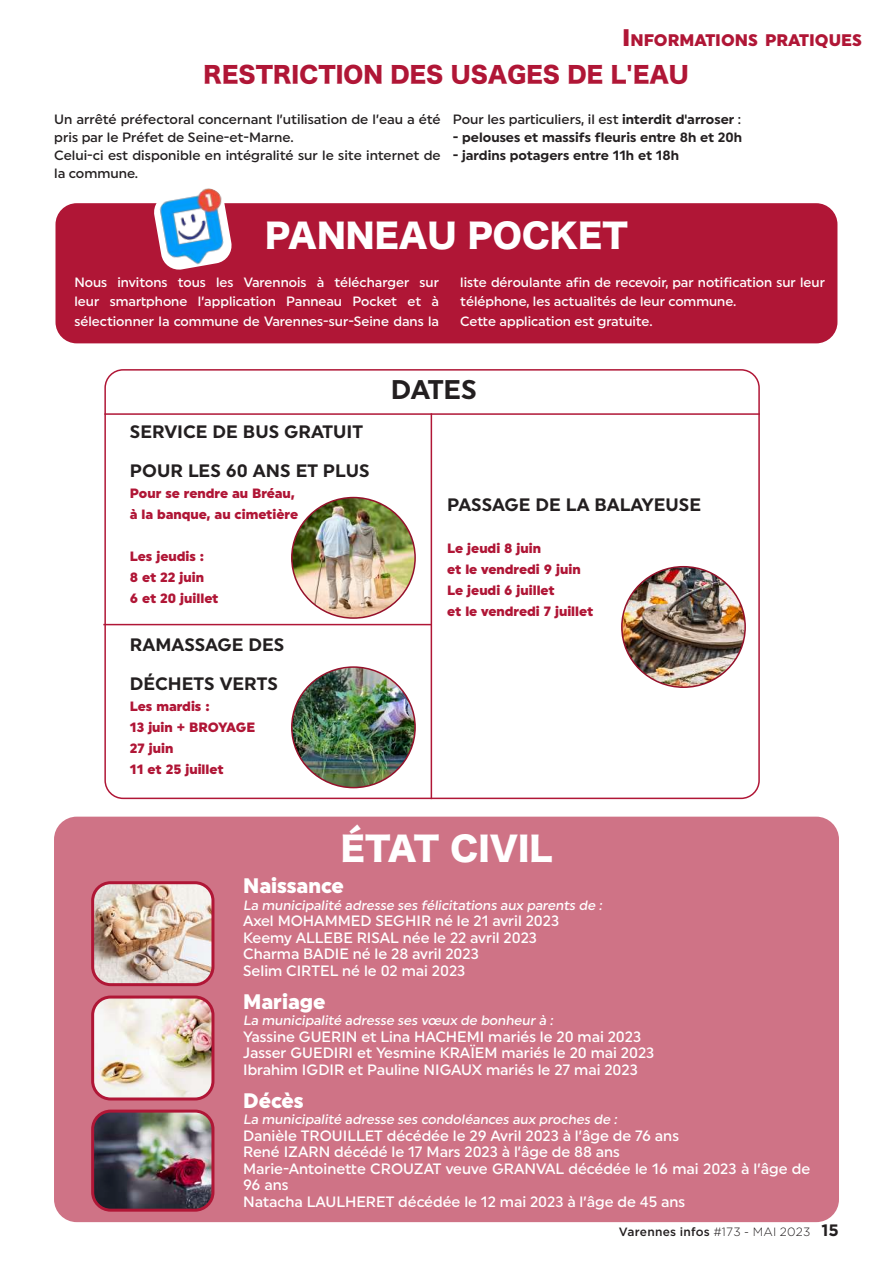
<style>
.page{position:relative;width:893px;height:1263px;background:#fff}
.page>*{position:absolute;margin:0;border:0;box-sizing:border-box;transform-origin:0 0}
.t1{font:33px "Hira Kaku Std W8";color:#fff}
.t2{font:700 27px "Uniform";letter-spacing:-.015em;color:#231f20}
.t3{font:22.5px "Hira Kaku Std W8";color:#b01636}
.t4{font:900 21px "Uniform";color:#fff}
.t5{font:700 18px/39px "Uniform";color:#231f20}
.t6{font:900 16.8px "Uniform";color:#b01636}
.t7{font:500 15px/16.5px "Uniform";color:#fff}
.t8{font:500 13.5px/19.5px "Uniform";color:#fff;text-align:justify}
.t9{font:500 13.5px/18px "Uniform";color:#231f20}
.t10{font:900 13.5px/21px "Uniform";color:#b01636}
.t11{font:700 13.5px "Uniform";color:#231f20}
.t12{font:500 12px "Gotham";letter-spacing:.015em;color:#231f20}
.s1{font-size:24px}
.s2{font-weight:700}
.s3{font-weight:300}
.s4{font-weight:700;font-size:16.5px}
</style>
<div class="page">
<div style="left:56px;top:203px;width:781px;height:140px;background:#b01636;border-radius:21px"></div>
<div style="left:104px;top:369px;width:656px;height:430px;border:2px solid #b01636;border-radius:18px"></div>
<img style="left:292px;top:497px;width:123px;height:121px">
<div style="left:291px;top:497px;width:125px;height:122px;border:2px solid #96112b;border-radius:50%"></div>
<img style="left:622px;top:567px;width:123px;height:120px">
<div style="left:621px;top:566px;width:125px;height:122px;border:2px solid #96112b;border-radius:50%"></div>
<hr style="left:431px;top:413px;width:1px;height:386px;background:#b01636">
<hr style="left:103px;top:624px;width:328px;height:1px;background:#b01636">
<hr style="left:104px;top:413px;width:656px;height:2px;background:#b01636">
<img style="left:292px;top:667px;width:123px;height:121px">
<div style="left:291px;top:666px;width:125px;height:122px;border:2px solid #96112b;border-radius:50%"></div>
<div style="left:56px;top:818px;width:781px;height:402px;background:#cf7386;border-radius:21px"></div>
<div style="left:54px;top:817px;width:785px;height:405px;border:3px solid #b01636;border-radius:21px"></div>
<img style="left:95px;top:1113px;width:118px;height:95px">
<div style="left:91px;top:1109px;width:123px;height:103px;border:3px solid #b01636;border-radius:18px"></div>
<img style="left:95px;top:885px;width:118px;height:100px">
<div style="left:91px;top:881px;width:123px;height:105px;border:3px solid #b01636;border-radius:18px"></div>
<img style="left:95px;top:999px;width:118px;height:100px">
<div style="left:91px;top:995px;width:123px;height:105px;border:3px solid #b01636;border-radius:18px"></div>
<img style="left:153px;top:188px;width:80px;height:82px">
<p class="t6" style="left:622px;top:30px;width:241px"><span class="s1">I</span>NFORMATIONS PRATIQUES</p>
<h3 class="t3" style="left:204px;top:62px;width:487px">RESTRICTION DES USAGES DE L'EAU</h3>
<p class="t9" style="left:54px;top:110px;width:388px">Un arrêté préfectoral concernant l’utilisation de l’eau a été pris par le Préfet de Seine-et-Marne.<br>Celui-ci est disponible en intégralité sur le site internet de la commune.</p>
<p class="t9" style="left:453px;top:110px;width:290px">Pour les particuliers, il est <span class="s2">interdit d'arroser</span> :</p>
<p class="t11" style="left:453px;top:130px;width:291px">- pelouses et massifs fleuris entre 8h et 20h</p>
<p class="t11" style="left:453px;top:148px;width:228px">- jardins potagers entre 11h et 18h</p>
<h1 class="t1" style="left:265px;top:218px;width:364px">PANNEAU POCKET</h1>
<p class="t8" style="left:74px;top:272px;width:366px">Nous invitons tous les Varennois à télécharger sur leur smartphone l’application Panneau Pocket et à sélectionner la commune de Varennes-sur-Seine dans la</p>
<p class="t8" style="left:460px;top:272px;width:366px;text-align:left">liste déroulante afin de recevoir, par notification sur leur téléphone, les actualités de leur commune.<br>Cette application est gratuite.</p>
<p class="t5" style="left:130px;top:412px;width:241px">SERVICE DE BUS GRATUIT<br>POUR LES 60 ANS ET PLUS</p>
<p class="t10" style="left:130px;top:482px;width:170px">Pour se rendre au Bréau, à la banque, au cimetière</p>
<p class="t10" style="left:130px;top:545px;width:90px">Les jeudis :<br>8 et 22 juin<br>6 et 20 juillet</p>
<p class="t5" style="left:130px;top:625px;width:156px">RAMASSAGE DES<br>DÉCHETS VERTS</p>
<p class="t10" style="left:130px;top:695px;width:127px">Les mardis :<br>13 juin + BROYAGE<br>27 juin<br>11 et 25 juillet</p>
<h2 class="t2" style="left:391px;top:373px;width:87px">DATES</h2>
<p class="t5" style="left:447px;top:485px;width:255px">PASSAGE DE LA BALAYEUSE</p>
<p class="t10" style="left:447px;top:538px;width:147px">Le jeudi 8 juin<br>et le vendredi 9 juin<br>Le jeudi 6 juillet<br>et le vendredi 7 juillet</p>
<h1 class="t1" style="left:341px;top:830px;width:213px">ÉTAT CIVIL</h1>
<h3 class="t4" style="left:243px;top:873px;width:102px">Naissance</h3>
<p class="t8" style="left:243px;top:895px;width:363px">La municipalité adresse ses félicitations aux parents de :</p>
<p class="t7" style="left:243px;top:912px;width:318px">Axel MOHAMMED SEGHIR né le 21 avril 2023<br>Keemy ALLEBE RISAL née le 22 avril 2023<br>Charma BADIE né le 28 avril 2023<br>Selim CIRTEL né le 02 mai 2023</p>
<h3 class="t4" style="left:243px;top:989px;width:84px">Mariage</h3>
<p class="t8" style="left:243px;top:1011px;width:314px">La municipalité adresse ses vœux de bonheur à :</p>
<p class="t7" style="left:243px;top:1028px;width:413px">Yassine GUERIN et Lina HACHEMI mariés le 20 mai 2023<br>Jasser GUEDIRI et Yesmine KRAÏEM mariés le 20 mai 2023<br>Ibrahim IGDIR et Pauline NIGAUX mariés le 27 mai 2023</p>
<h3 class="t4" style="left:243px;top:1088px;width:62px">Décès</h3>
<p class="t8" style="left:243px;top:1110px;width:378px">La municipalité adresse ses condoléances aux proches de :</p>
<p class="t7" style="left:243px;top:1127px;width:569px">Danièle TROUILLET décédée le 29 Avril 2023 à l’âge de 76 ans<br>René IZARN décédé le 17 Mars 2023 à l’âge de 88 ans<br>Marie-Antoinette CROUZAT veuve GRANVAL décédée le 16 mai 2023 à l’âge de 96 ans<br>Natacha LAULHERET décédée le 12 mai 2023 à l’âge de 45 ans</p>
<p class="t12" style="left:619px;top:1223px;width:222px">Varennes infos <span class="s3">#173 - MAI 2023</span> <span class="s4">15</span></p>
</div>
